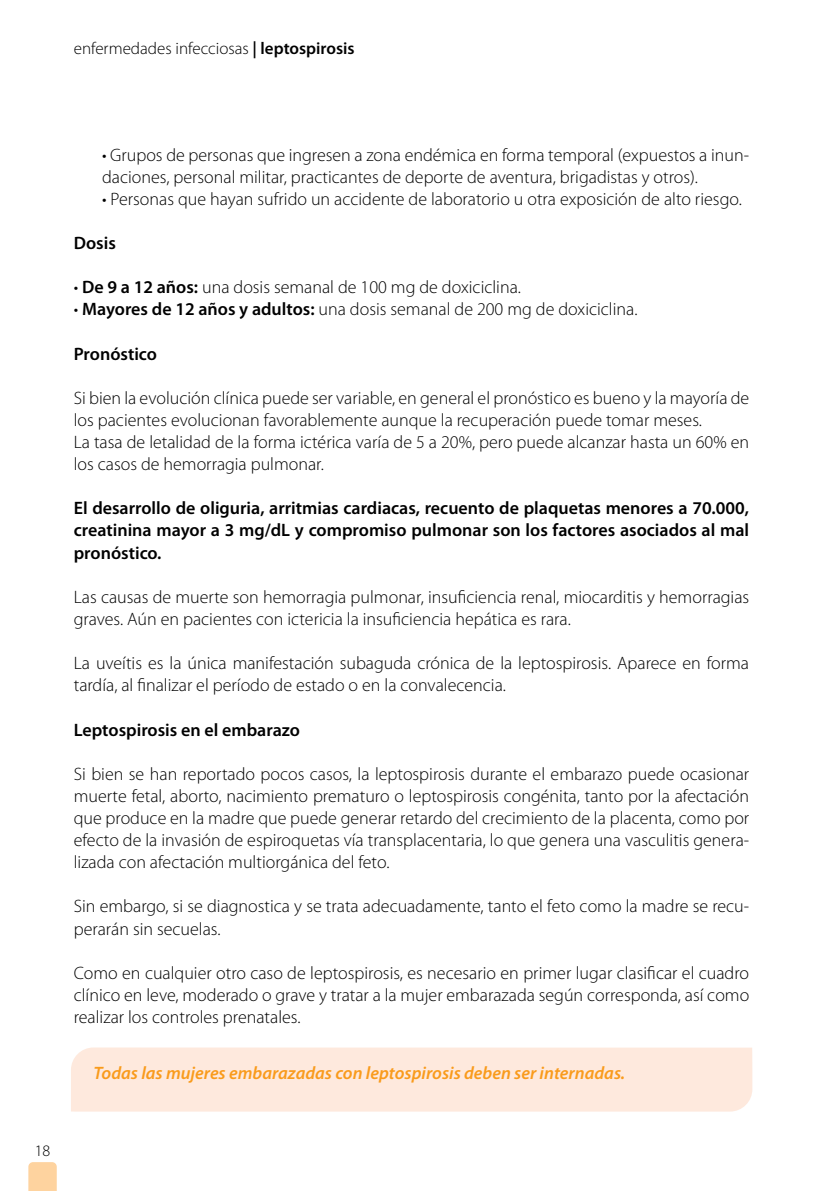
<style>
.page{position:relative;width:823px;height:1191px;background:#fff}
.page>*{position:absolute;margin:0;border:0;box-sizing:border-box;transform-origin:0 0}
.t1{font:300 18px/22.2px "Myriad Pro";color:#000}
.t2{font:600 18px/22.2px "Myriad Pro";color:#000;text-align:justify}
.t3{font:italic 600 18px "Myriad Pro";color:#f99b1c}
.t4{font:300 17px "Myriad Pro";color:#000}
.t5{font:300 16px "Myriad Pro";color:#000}
.s1{font-weight:600}
</style>
<div class="page">
<svg style="left:28px;top:1162px;width:29px;height:29px"></svg>
<div style="left:71px;top:1047px;width:681px;height:64px;background:#fee9dd"></div>
<p class="t4" style="left:74px;top:39px;width:282px">enfermedades infecciosas <span class="s1">| leptospirosis</span></p>
<p class="t1" style="left:102px;top:144px;width:648px">• Grupos de personas que ingresen a zona endémica en forma temporal (expuestos a inun&shy;daciones, personal militar, practicantes de deporte de aventura, brigadistas y otros).</p>
<p class="t1" style="left:102px;top:188px;width:640px">• Personas que hayan sufrido un accidente de laboratorio u otra exposición de alto riesgo.</p>
<p class="t2" style="left:74px;top:232px;width:44px">Dosis</p>
<p class="t1" style="left:74px;top:276px;width:448px">• <span class="s1">De 9 a 12 años:</span> una dosis semanal de 100 mg de doxiciclina.</p>
<p class="t1" style="left:74px;top:298px;width:565px">• <span class="s1">Mayores de 12 años y adultos:</span> una dosis semanal de 200 mg de doxiciclina.</p>
<p class="t2" style="left:74px;top:343px;width:85px">Pronóstico</p>
<p class="t1" style="left:74px;top:387px;width:676px">Si bien la evolución clínica puede ser variable, en general el pronóstico es bueno y la mayoría de los pacientes evolucionan favorablemente aunque la recuperación puede tomar meses.<br>La tasa de letalidad de la forma ictérica varía de 5 a 20%, pero puede alcanzar hasta un 60% en los casos de hemorragia pulmonar.</p>
<p class="t2" style="left:74px;top:497px;width:676px">El desarrollo de oliguria, arritmias cardiacas, recuento de plaquetas menores a 70.000, creatinina mayor a 3 mg/dL y compromiso pulmonar son los factores asociados al mal pronóstico.</p>
<p class="t1" style="left:74px;top:586px;width:676px">Las causas de muerte son hemorragia pulmonar, insuficiencia renal, miocarditis y hemorragias graves. Aún en pacientes con ictericia la insuficiencia hepática es rara.</p>
<p class="t1" style="left:74px;top:652px;width:676px">La uveítis es la única manifestación subaguda crónica de la leptospirosis. Aparece en forma tardía, al finalizar el período de estado o en la convalecencia.</p>
<p class="t2" style="left:74px;top:718px;width:227px">Leptospirosis en el embarazo</p>
<p class="t1" style="left:74px;top:763px;width:676px;text-align:justify">Si bien se han reportado pocos casos, la leptospirosis durante el embarazo puede ocasionar muerte fetal, aborto, nacimiento prematuro o leptospirosis congénita, tanto por la afectación que produce en la madre que puede generar retardo del crecimiento de la placenta, como por efecto de la invasión de espiroquetas vía transplacentaria, lo que genera una vasculitis genera&shy;lizada con afectación multiorgánica del feto.</p>
<p class="t1" style="left:74px;top:895px;width:676px">Sin embargo, si se diagnostica y se trata adecuadamente, tanto el feto como la madre se recu&shy;perarán sin secuelas.</p>
<p class="t1" style="left:74px;top:962px;width:676px;text-align:justify">Como en cualquier otro caso de leptospirosis, es necesario en primer lugar clasificar el cuadro clínico en leve, moderado o grave y tratar a la mujer embarazada según corresponda, así como realizar los controles prenatales.</p>
<p class="t3" style="left:94px;top:1063px;width:532px">Todas las mujeres embarazadas con leptospirosis deben ser internadas.</p>
<p class="t5" style="left:35px;top:1141px;width:17px">18</p>
</div>
